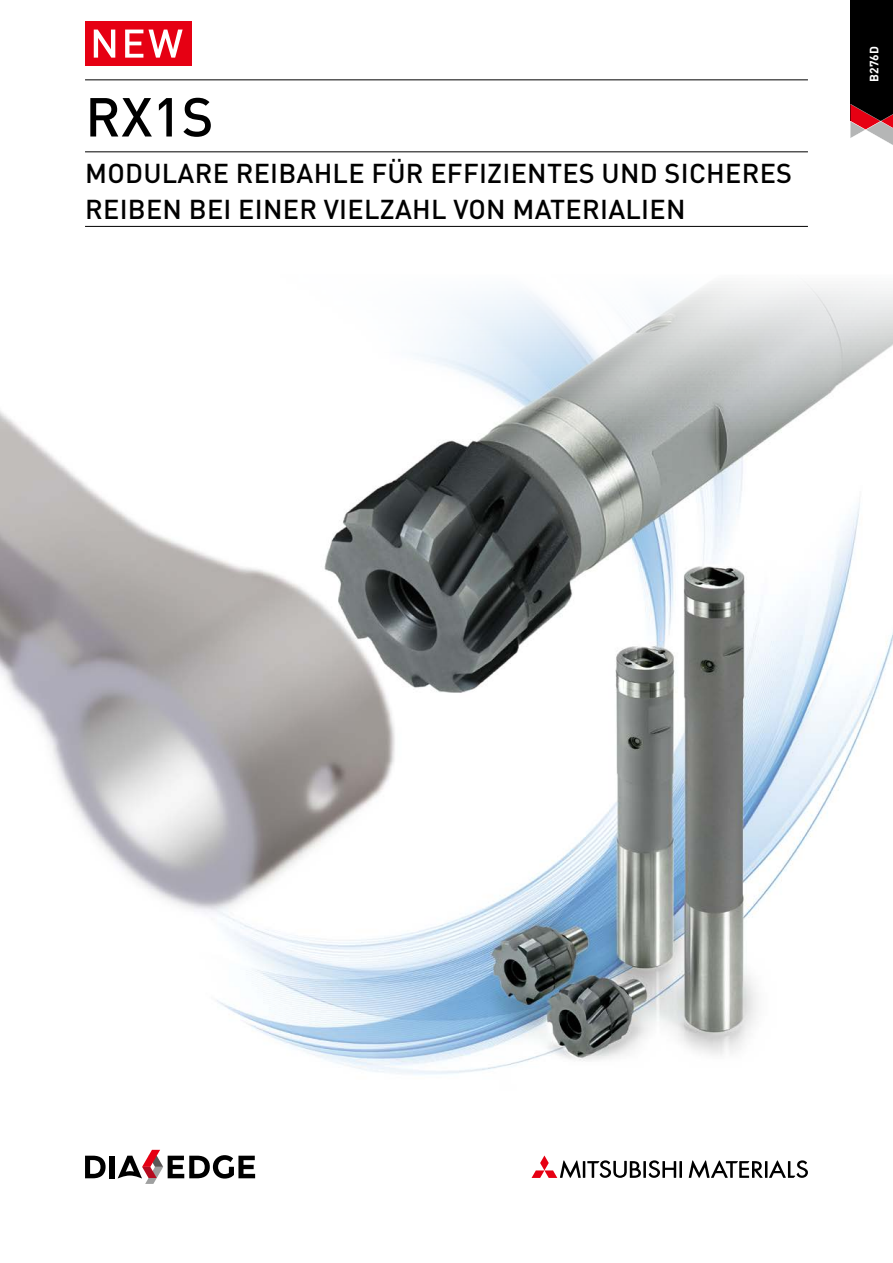
<style>
.page{position:relative;width:893px;height:1263px;background:#fff}
.page>*{position:absolute;margin:0;border:0;box-sizing:border-box;transform-origin:0 0}
.MHG_Headline_36_36pt{font:500 54px "DIN Pro";color:#000}
.MHG_Subline_18_24pt{font:500 27px/36px "DIN Pro";letter-spacing:.01em;color:#000}
.MHG_Register_Marker_8_8pt{font:700 12px "DIN Pro";color:#fff}
</style>
<div class="page">
<div style="left:850px;top:0;width:43px;height:121px;background:#000"></div>
<svg style="left:850px;top:104px;width:43px;height:41px"></svg>
<hr style="left:679px;top:1161px;width:3px;height:17px;background:#000">
<hr style="left:643px;top:1161px;width:3px;height:17px;background:#000">
<svg style="left:649px;top:1160px;width:27px;height:18px"></svg>
<svg style="left:689px;top:1160px;width:119px;height:18px"></svg>
<svg style="left:531px;top:1155px;width:110px;height:23px"></svg>
<svg style="left:85px;top:1156px;width:21px;height:22px"></svg>
<div style="left:110px;top:1156px;width:5px;height:22px;background:#000"></div>
<svg style="left:118px;top:1150px;width:137px;height:34px"></svg>
<hr style="left:85px;top:79px;width:723px;height:1px;background:#000">
<hr style="left:85px;top:151px;width:723px;height:1px;background:#000">
<img style="left:0;top:282px;width:893px;height:793px">
<div style="left:85px;top:21px;width:106px;height:45px;background:#e60013"></div>
<svg style="left:94px;top:30px;width:21px;height:28px"></svg>
<svg style="left:125px;top:30px;width:58px;height:28px"></svg>
<hr style="left:85px;top:226px;width:723px;height:1px;background:#000">
<p class="MHG_Headline_36_36pt" style="left:85px;top:73px;width:130px">RX1S</p>
<p class="MHG_Subline_18_24pt" style="left:85px;top:152px;width:708px">MODULARE REIBAHLE FÜR EFFIZIENTES UND SICHERES<br>REIBEN BEI EINER VIELZAHL VON MATERIALIEN</p>
<p class="MHG_Register_Marker_8_8pt" style="left:864px;top:82px;width:37px;rotate:-90deg">B276D</p>
</div>
